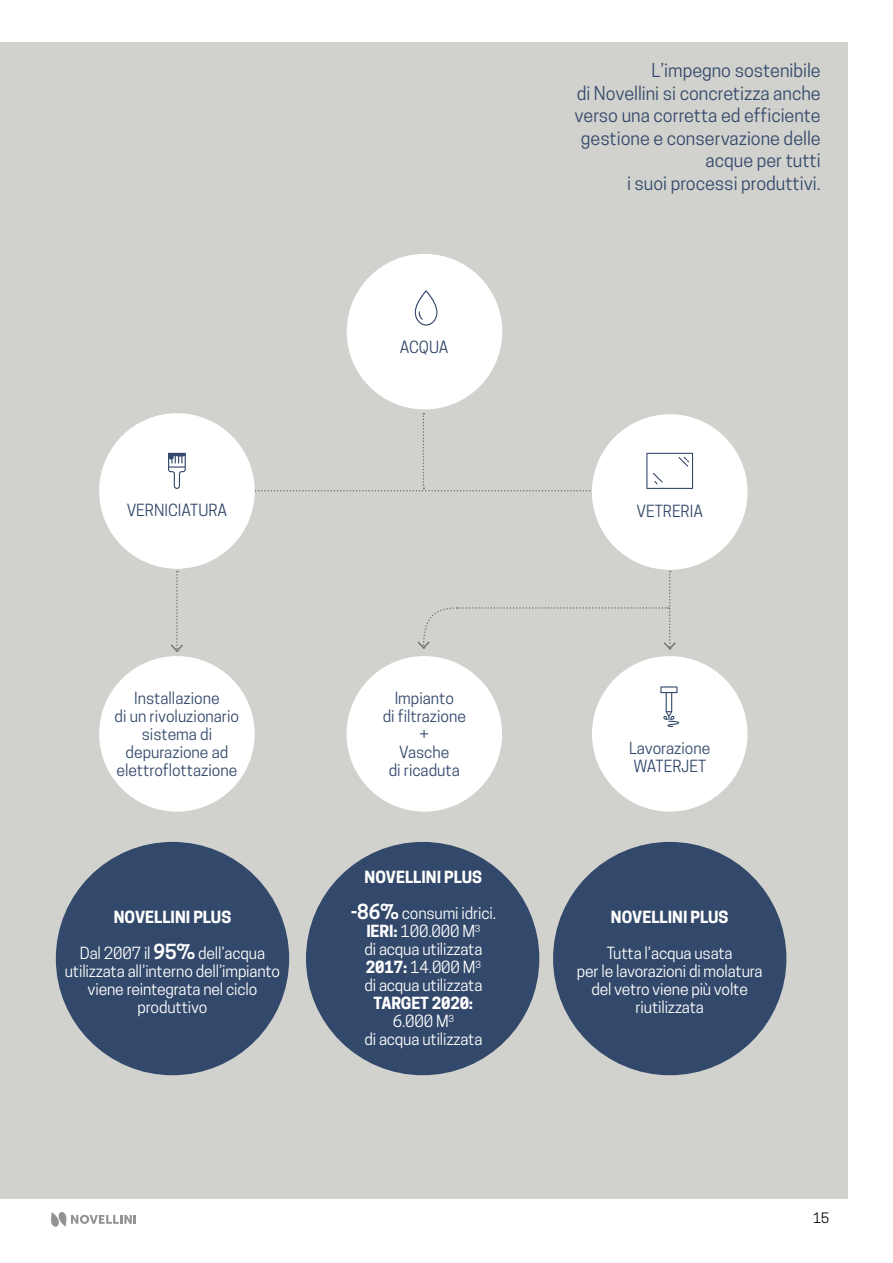
<style>
.page{position:relative;width:893px;height:1263px;background:#fff}
.page>*{position:absolute;margin:0;border:0;box-sizing:border-box;transform-origin:0 0}
.t1{font:18px/22.5px "Novellini";color:#33496b;text-align:right}
.t2{font:15.75px/18px "Novellini";letter-spacing:-.01em;color:#fff;text-align:center}
.t3{font:15.75px/18px "Novellini";color:#33496b;text-align:center}
.t4{font:700 15.75px "Novellini";color:#fff}
.t5{font:13.5px "Novellini";color:#000}
.s1{font-weight:600;font-size:19.5px}
.s2{font-weight:700}
</style>
<div class="page">
<div style="left:0;top:43px;width:848px;height:1156px;background:#d1d1cd"></div>
<div style="left:347px;top:254px;width:155px;height:155px;background:#fff;border-radius:50%"></div>
<svg style="left:255px;top:413px;width:355px;height:129px"></svg>
<div style="left:99px;top:413px;width:156px;height:156px;background:#fff;border-radius:50%"></div>
<div style="left:99px;top:656px;width:156px;height:156px;background:#fff;border-radius:50%"></div>
<div style="left:592px;top:656px;width:155px;height:156px;background:#fff;border-radius:50%"></div>
<div style="left:347px;top:656px;width:155px;height:156px;background:#fff;border-radius:50%"></div>
<div style="left:592px;top:414px;width:155px;height:156px;background:#fff;border-radius:50%"></div>
<svg style="left:171px;top:571px;width:12px;height:81px"></svg>
<svg style="left:417px;top:571px;width:259px;height:79px"></svg>
<div style="left:56px;top:842px;width:233px;height:233px;background:#33496b;border-radius:50%"></div>
<div style="left:306px;top:842px;width:233px;height:233px;background:#33496b;border-radius:50%"></div>
<div style="left:553px;top:842px;width:233px;height:233px;background:#33496b;border-radius:50%"></div>
<svg style="left:646px;top:453px;width:47px;height:36px"></svg>
<svg style="left:168px;top:453px;width:18px;height:36px"></svg>
<svg style="left:415px;top:290px;width:22px;height:36px"></svg>
<svg style="left:660px;top:686px;width:19px;height:41px"></svg>
<svg style="left:51px;top:1212px;width:85px;height:15px"></svg>
<p class="t3" style="left:400px;top:338px;width:50px">ACQUA</p>
<p class="t1" style="left:575px;top:59px;width:248px">L’impegno sostenibile<br>di Novellini si concretizza anche verso una corretta ed efficiente gestione e conservazione delle acque per tutti<br>i suoi processi produttivi.</p>
<p class="t3" style="left:127px;top:501px;width:102px">VERNICIATURA</p>
<p class="t3" style="left:636px;top:502px;width:68px">VETRERIA</p>
<p class="t3" style="left:115px;top:689px;width:126px">Installazione<br>di un rivoluzionario sistema di depurazione ad elettroflottazione</p>
<p class="t4" style="left:114px;top:907px;width:119px">NOVELLINI PLUS</p>
<p class="t2" style="left:65px;top:944px;width:217px">Dal 2007 il <span class="s1">95%</span> dell’acqua utilizzata all’interno dell’impianto viene reintegrata nel ciclo produttivo</p>
<p class="t3" style="left:383px;top:689px;width:85px">Impianto<br>di filtrazione +<br>Vasche<br>di ricaduta</p>
<p class="t4" style="left:365px;top:868px;width:119px">NOVELLINI PLUS</p>
<p class="t2" style="left:351px;top:904px;width:147px"><span class="s1">-86%</span> consumi idrici.<br><span class="s2">IERI:</span> 100.000 M<sup>3<br></sup>di acqua utilizzata<br><span class="s2">2017:</span> 14.000 M<sup>3<br></sup>di acqua utilizzata</p>
<p class="t2" style="left:364px;top:994px;width:119px"><span class="s2">TARGET 2020:<br></span>6.000 M<sup>3<br></sup>di acqua utilizzata</p>
<p class="t3" style="left:629px;top:739px;width:83px;text-align:left">Lavorazione<br>WATERJET</p>
<p class="t4" style="left:611px;top:907px;width:119px">NOVELLINI PLUS</p>
<p class="t2" style="left:577px;top:944px;width:187px">Tutta l’acqua usata<br>per le lavorazioni di molatura del vetro viene più volte riutilizzata</p>
<p class="t5" style="left:813px;top:1210px;width:18px">15</p>
</div>
